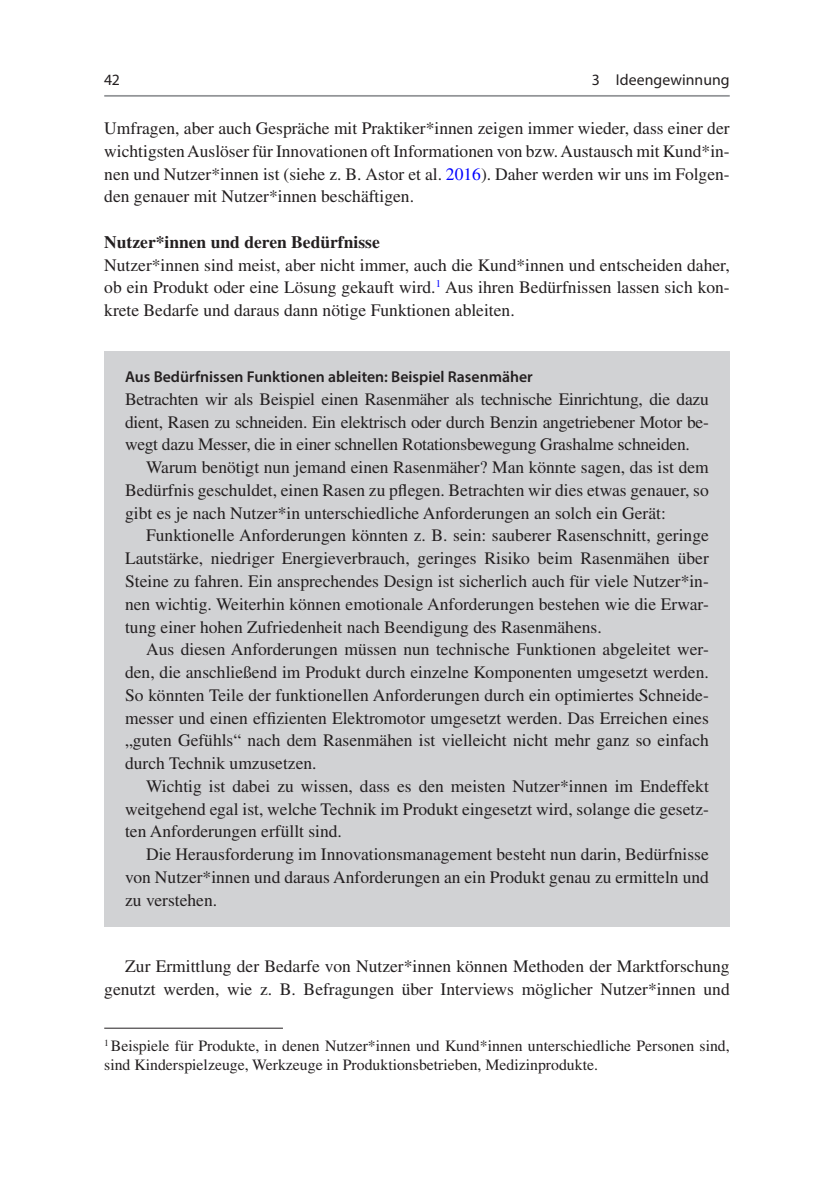
<style>
.page{position:relative;width:834px;height:1191px;background:#fff}
.page>*{position:absolute;margin:0;border:0;box-sizing:border-box;transform-origin:0 0}
.Text{font:17.5px/22.8px "Times LT Std";color:#231f20;text-align:justify}
.Text_flush{font:17.5px/22.8px "Times LT Std";color:#231f20;text-align:justify}
.B_title_Overview{font:700 17.5px "Times LT Std";color:#231f20}
.Ftnote{font:15.75px/19.2px "Times LT Std";color:#231f20}
.B_1hd_Overview{font:600 15.75px "Myriad Pro";color:#231f20}
.t1{font:15.75px "Myriad Pro";letter-spacing:.005em;color:#231f20}
.s1{color:#00f}
</style>
<div class="page">
<hr style="left:104px;top:1027px;width:179px;height:1px;background:#231f20">
<div style="left:104px;top:351px;width:625px;height:575px;background:#d1d2d4"></div>
<hr style="left:104px;top:95px;width:625px;height:2px;background:#939598">
<p class="t1" style="left:592px;top:70px;width:139px">3 Ideengewinnung</p>
<p class="t1" style="left:104px;top:70px;width:17px">42</p>
<p class="Text_flush" style="left:104px;top:117px;width:627px">Umfragen, aber auch Gespräche mit Praktiker*innen zeigen immer wieder, dass einer der wichtigsten Auslöser für Innovationen oft Informationen von bzw. Austausch mit Kund*in&shy;nen und Nutzer*innen ist (siehe z. B. Astor et al. <span class="s1">2016</span>). Daher werden wir uns im Folgen&shy;den genauer mit Nutzer*innen beschäftigen.</p>
<p class="B_title_Overview" style="left:104px;top:231px;width:277px">Nutzer*innen und deren Bedürfnisse</p>
<p class="Text_flush" style="left:104px;top:253px;width:627px">Nutzer*innen sind meist, aber nicht immer, auch die Kund*innen und entscheiden daher, ob ein Produkt oder eine Lösung gekauft wird.<sup>1</sup> Aus ihren Bedürfnissen lassen sich kon&shy;krete Bedarfe und daraus dann nötige Funktionen ableiten.</p>
<p class="B_1hd_Overview" style="left:125px;top:367px;width:409px">Aus Bedürfnissen Funktionen ableiten: Beispiel Rasenmäher</p>
<p class="Text_flush" style="left:125px;top:387px;width:585px">Betrachten wir als Beispiel einen Rasenmäher als technische Einrichtung, die dazu dient, Rasen zu schneiden. Ein elektrisch oder durch Benzin angetriebener Motor be&shy;wegt dazu Messer, die in einer schnellen Rotationsbewegung Grashalme schneiden.</p>
<p class="Text" style="left:125px;top:456px;width:585px;text-indent:21px">Warum benötigt nun jemand einen Rasenmäher? Man könnte sagen, das ist dem Bedürfnis geschuldet, einen Rasen zu pflegen. Betrachten wir dies etwas genauer, so gibt es je nach Nutzer*in unterschiedliche Anforderungen an solch ein Gerät:</p>
<p class="Text" style="left:125px;top:524px;width:585px;text-indent:21px">Funktionelle Anforderungen könnten z. B. sein: sauberer Rasenschnitt, geringe Lautstärke, niedriger Energieverbrauch, geringes Risiko beim Rasenmähen über Steine zu fahren. Ein ansprechendes Design ist sicherlich auch für viele Nutzer*in&shy;nen wichtig. Weiterhin können emotionale Anforderungen bestehen wie die Erwar&shy;tung einer hohen Zufriedenheit nach Beendigung des Rasenmähens.</p>
<p class="Text" style="left:125px;top:638px;width:585px;text-indent:21px">Aus diesen Anforderungen müssen nun technische Funktionen abgeleitet wer&shy;den, die anschließend im Produkt durch einzelne Komponenten umgesetzt werden.<br>So könnten Teile der funktionellen Anforderungen durch ein optimiertes Schneide&shy;messer und einen effizienten Elektromotor umgesetzt werden. Das Erreichen eines „guten Gefühls“ nach dem Rasenmähen ist vielleicht nicht mehr ganz so einfach durch Technik umzusetzen.</p>
<p class="Text" style="left:125px;top:774px;width:585px;text-indent:21px">Wichtig ist dabei zu wissen, dass es den meisten Nutzer*innen im Endeffekt weitgehend egal ist, welche Technik im Produkt eingesetzt wird, solange die gesetz&shy;ten Anforderungen erfüllt sind.</p>
<p class="Text" style="left:125px;top:842px;width:585px;text-indent:21px">Die Herausforderung im Innovationsmanagement besteht nun darin, Bedürfnisse von Nutzer*innen und daraus Anforderungen an ein Produkt genau zu ermitteln und zu verstehen.</p>
<p class="Text" style="left:104px;top:954px;width:627px;text-align:right">Zur Ermittlung der Bedarfe von Nutzer*innen können Methoden der Marktforschung genutzt werden, wie z. B. Befragungen über Interviews möglicher Nutzer*innen und</p>
<p class="Ftnote" style="left:104px;top:1036px;width:627px"><sup>1</sup> Beispiele für Produkte, in denen Nutzer*innen und Kund*innen unterschiedliche Personen sind, sind Kinderspielzeuge, Werkzeuge in Produktionsbetrieben, Medizinprodukte.</p>
</div>
